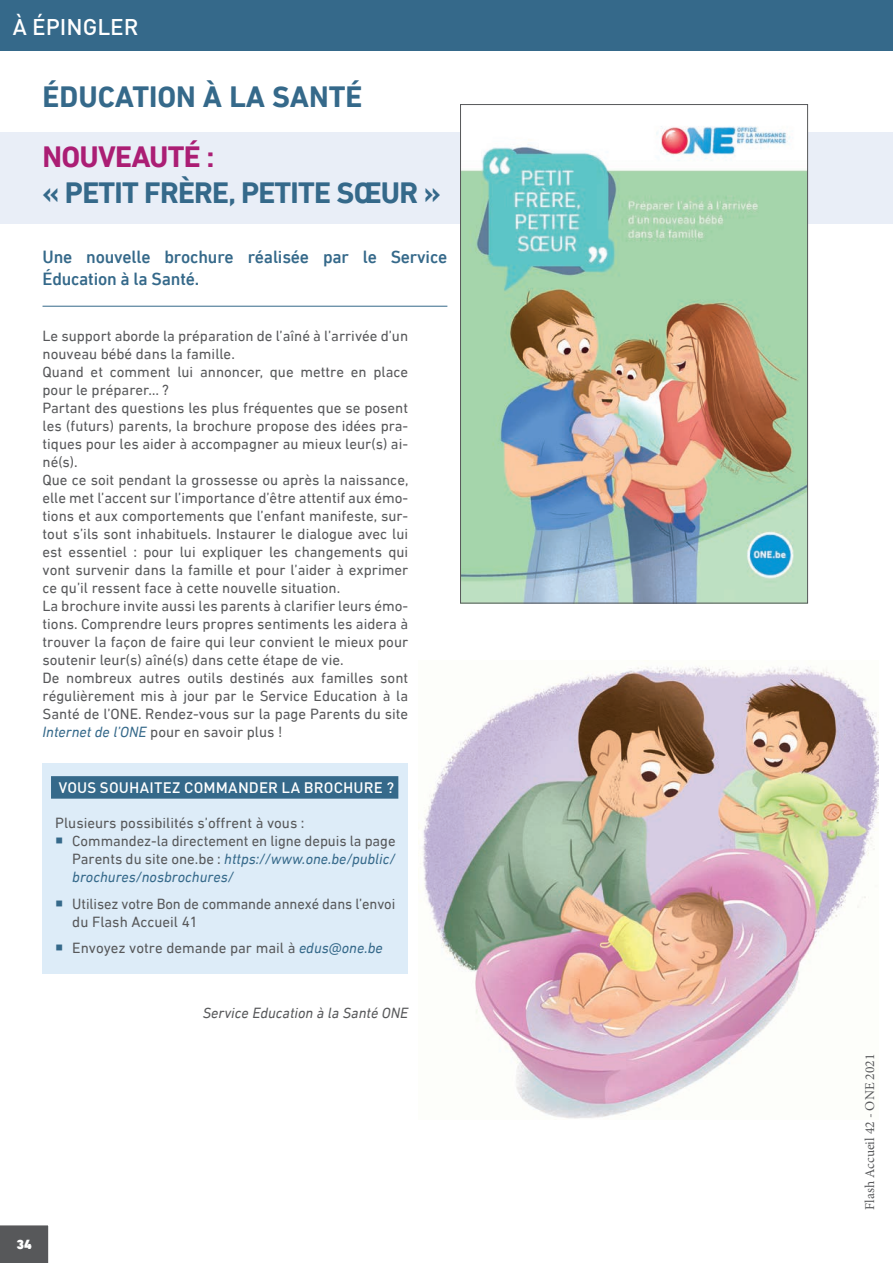
<style>
.page{position:relative;width:893px;height:1263px;background:#fff}
.page>*{position:absolute;margin:0;border:0;box-sizing:border-box;transform-origin:0 0}
.Titre_article{font:700 30px/36px "DIN Next LT Pro";letter-spacing:-.025em;color:#35698a}
.Titre_article-2{font:700 30px "DIN Next LT Pro";color:#35698a}
.t1{font:500 22.5px "DIN";color:#fff}
.Chapô{font:500 18px/21.6px "DIN Next LT Pro";letter-spacing:-.01em;color:#35698a}
.t2{font:15px/18px "DIN Next LT Pro";color:#57585a;text-align:justify}
.Titre_2{font:500 15px "DIN";letter-spacing:.01em;color:#fff}
.signature{font:italic 15px "DIN Next LT Pro";color:#57585a}
.t3{font:13.5px "Minion Pro";color:#58595b}
.t4{font:900 13.5px "DIN Next LT Pro";color:#fff}
.s1{color:#ab1e74}
.s2{font-style:italic;color:#35698a}
</style>
<div class="page">
<div style="left:0;top:1225px;width:49px;height:38px;background:#57585a"></div>
<div style="left:0;top:0;width:893px;height:51px;background:#35698a"></div>
<div style="left:0;top:132px;width:893px;height:91px;background:#e9eef7"></div>
<hr style="left:43px;top:306px;width:404px;height:1px;background:#35698a">
<div style="left:43px;top:764px;width:365px;height:49px;background:#ddecf8"></div>
<div style="left:51px;top:776px;width:347px;height:23px;background:#35698a"></div>
<div style="left:43px;top:800px;width:365px;height:49px;background:#ddecf8"></div>
<div style="left:43px;top:818px;width:365px;height:85px;background:#ddecf8"></div>
<div style="left:43px;top:880px;width:365px;height:67px;background:#ddecf8"></div>
<div style="left:43px;top:925px;width:365px;height:49px;background:#ddecf8"></div>
<img style="left:462px;top:126px;width:344px;height:475px">
<img style="left:422px;top:660px;width:456px;height:459px">
<h2 class="t1" style="left:13px;top:12px;width:127px">À ÉPINGLER</h2>
<h1 class="Titre_article-2" style="left:43px;top:79px;width:322px">ÉDUCATION À LA SANTÉ</h1>
<h1 class="Titre_article" style="left:43px;top:139px;width:400px"><span class="s1">NOUVEAUTÉ :<br></span>« PETIT FRÈRE, PETITE SŒUR »</h1>
<p class="Chapô" style="left:43px;top:246px;width:406px">Une nouvelle brochure réalisée par le Service<br>Éducation à la Santé.</p>
<p class="t2" style="left:43px;top:327px;width:367px">Le support aborde la préparation de l’aîné à l’arrivée d’un nouveau bébé dans la famille.</p>
<p class="t2" style="left:43px;top:363px;width:367px">Quand et comment lui annoncer, que mettre en place pour le préparer… ?</p>
<p class="t2" style="left:43px;top:399px;width:367px">Partant des questions les plus fréquentes que se posent les (futurs) parents, la brochure propose des idées pra&shy;tiques pour les aider à accompagner au mieux leur(s) ai&shy;né(s).</p>
<p class="t2" style="left:43px;top:471px;width:367px">Que ce soit pendant la grossesse ou après la naissance, elle met l’accent sur l’importance d’être attentif aux émo&shy;tions et aux comportements que l’enfant manifeste, sur&shy;tout s’ils sont inhabituels. Instaurer le dialogue avec lui est essentiel : pour lui expliquer les changements qui vont survenir dans la famille et pour l’aider à exprimer ce qu’il ressent face à cette nouvelle situation.</p>
<p class="t2" style="left:43px;top:597px;width:367px">La brochure invite aussi les parents à clarifier leurs émo&shy;tions. Comprendre leurs propres sentiments les aidera à trouver la façon de faire qui leur convient le mieux pour soutenir leur(s) aîné(s) dans cette étape de vie.</p>
<p class="t2" style="left:43px;top:669px;width:367px">De nombreux autres outils destinés aux familles sont régulièrement mis à jour par le Service Education à la Santé de l’ONE. Rendez-vous sur la page Parents du site <span class="s2">Internet de l’ONE</span> pour en savoir plus !</p>
<h2 class="Titre_2" style="left:59px;top:778px;width:337px">VOUS SOUHAITEZ COMMANDER LA BROCHURE ?</h2>
<p class="t2" style="left:55px;top:814px;width:251px">Plusieurs possibilités s’offrent à vous :</p>
<p class="t2" style="left:72px;top:832px;width:325px">Commandez-la directement en ligne depuis la page Parents du site one.be : <span class="s2">https://www.one.be/public/ brochures/nosbrochures/</span></p>
<p class="t2" style="left:72px;top:894px;width:325px">Utilisez votre Bon de commande annexé dans l’envoi du Flash Accueil 41</p>
<p class="t2" style="left:72px;top:939px;width:312px">Envoyez votre demande par mail à <span class="s2">edus@one.be</span></p>
<p class="t4" style="left:16px;top:1236px;width:17px">34</p>
<h3 class="signature" style="left:203px;top:1004px;width:207px">Service Education à la Santé ONE</h3>
<p class="t3" style="left:861px;top:1210px;width:158px;rotate:-90deg">Flash Accueil 42 - ONE 2021</p>
</div>
